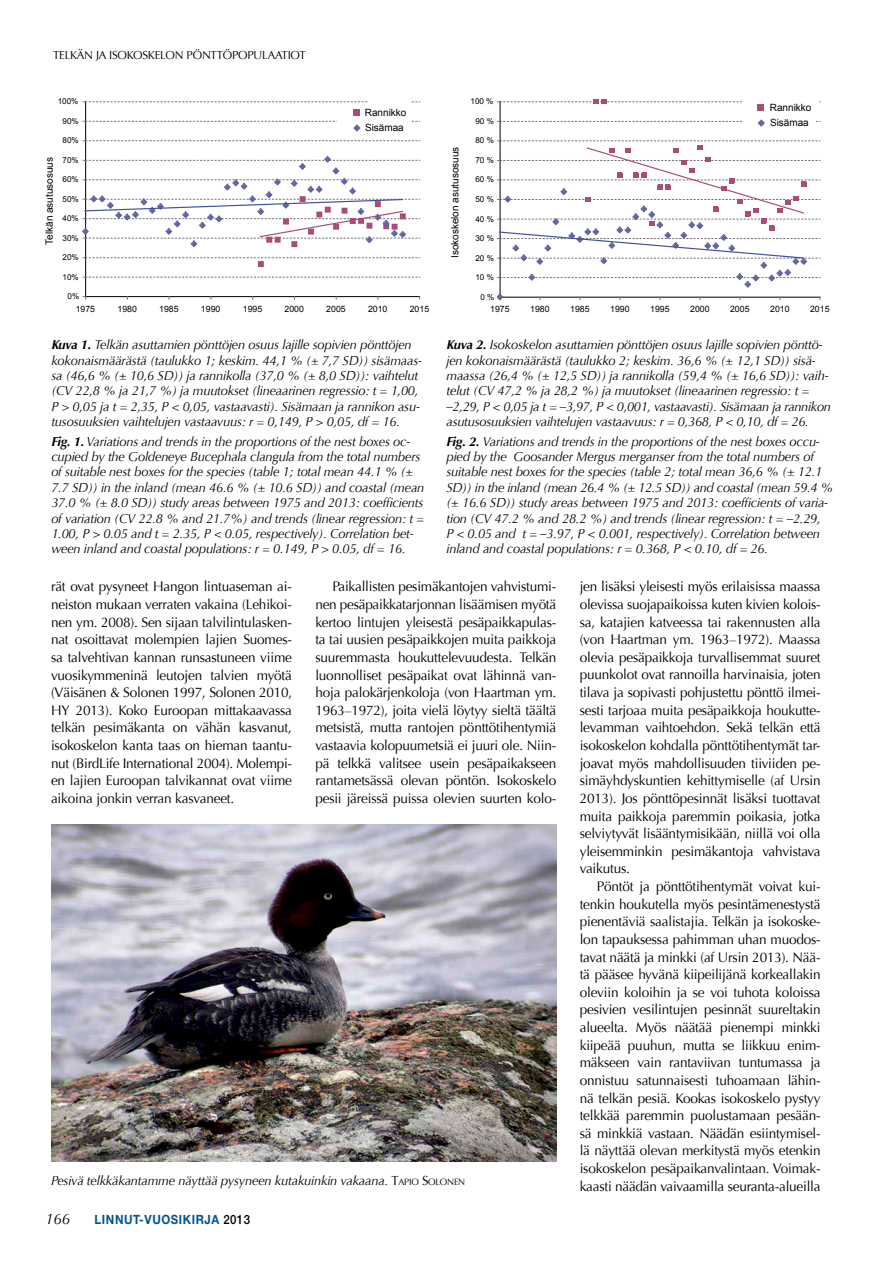
<style>
.page{position:relative;width:893px;height:1263px;background:#fff}
.page>*{position:absolute;margin:0;border:0;box-sizing:border-box;transform-origin:0 0}
.t1{font:italic 15px "Optima";color:#000}
.t2{font:13.8px/17.5px "Optima";letter-spacing:-.015em;color:#000;text-align:justify}
.t3{font:italic 13.2px/15.3px "Optima";letter-spacing:-.015em;color:#000}
.t4{font:700 12.75px "Helvetica Neue";letter-spacing:.05em;color:#005593;scale:.9 1}
.t5{font:11.7px "Optima";letter-spacing:-.02em;color:#000}
.t6{font:9.9px/15.6px "Arial";color:#000}
.t7{font:8.7px "Arial";color:#000}
.t8{font:8.1px "Arial";color:#000}
.s1{font-weight:700}
.s2{font-style:normal}
.s3{font-style:normal;font-size:9.15px}
.s4{font-weight:500;color:#000}
</style>
<div class="page">
<hr style="left:85px;top:102px;width:1px;height:195px;background:#000">
<svg style="left:83px;top:277px;width:337px;height:1px"></svg>
<svg style="left:83px;top:140px;width:337px;height:1px"></svg>
<svg style="left:83px;top:102px;width:284px;height:1px"></svg>
<hr style="left:86px;top:296px;width:334px;height:1px;background:#000">
<svg style="left:83px;top:257px;width:337px;height:10px"></svg>
<svg style="left:83px;top:156px;width:337px;height:91px"></svg>
<div style="left:353px;top:109px;width:7px;height:6px;background:#aa4d76"></div>
<svg style="left:83px;top:121px;width:337px;height:11px"></svg>
<hr style="left:500px;top:102px;width:1px;height:195px;background:#000">
<svg style="left:497px;top:141px;width:324px;height:159px"></svg>
<svg style="left:498px;top:99px;width:266px;height:11px"></svg>
<svg style="left:498px;top:119px;width:322px;height:8px"></svg>
<img style="left:51px;top:825px;width:505px;height:336px">
<p class="t5" style="left:53px;top:49px;width:64px">Telkänja isokoskelon</p>
<p class="t5" style="left:187px;top:49px;width:54px">pönttöpopulaatiot</p>
<p class="t8" style="left:58px;top:96px;width:22px">100%</p>
<p class="t8" style="left:63px;top:116px;width:18px">90%</p>
<p class="t6" style="left:365px;top:104px;width:43px">Rannikko<br>Sisämaa</p>
<p class="t8" style="left:470px;top:96px;width:24px">100 %</p>
<p class="t8" style="left:475px;top:116px;width:20px">90 %</p>
<p class="t6" style="left:770px;top:99px;width:43px">Rannikko<br>Sisämaa</p>
<p class="t8" style="left:63px;top:135px;width:18px">80%</p>
<p class="t8" style="left:475px;top:135px;width:20px">80 %</p>
<p class="t6" style="left:42px;top:245px;width:89px;rotate:-90deg">Telkän asutusosuus</p>
<p class="t8" style="left:63px;top:155px;width:18px">70%</p>
<p class="t8" style="left:63px;top:174px;width:18px">60%</p>
<p class="t8" style="left:63px;top:194px;width:18px">50%</p>
<p class="t8" style="left:63px;top:213px;width:18px">40%</p>
<p class="t8" style="left:63px;top:232px;width:18px">30%</p>
<p class="t8" style="left:63px;top:252px;width:18px">20%</p>
<p class="t6" style="left:447px;top:258px;width:113px;rotate:-90deg">Isokoskelon asutusosuus</p>
<p class="t8" style="left:475px;top:155px;width:20px">70 %</p>
<p class="t8" style="left:475px;top:174px;width:20px">60 %</p>
<p class="t8" style="left:475px;top:194px;width:20px">50 %</p>
<p class="t8" style="left:475px;top:213px;width:20px">40 %</p>
<p class="t8" style="left:475px;top:233px;width:20px">30 %</p>
<p class="t8" style="left:475px;top:252px;width:20px">20 %</p>
<p class="t8" style="left:63px;top:272px;width:18px">10%</p>
<p class="t8" style="left:475px;top:272px;width:20px">10 %</p>
<p class="t8" style="left:68px;top:291px;width:13px">0%</p>
<p class="t8" style="left:480px;top:292px;width:15px">0 %</p>
<p class="t7" style="left:76px;top:303px;width:21px">1975</p>
<p class="t7" style="left:117px;top:303px;width:21px">1980</p>
<p class="t7" style="left:159px;top:303px;width:21px">1985</p>
<p class="t7" style="left:201px;top:303px;width:21px">1990</p>
<p class="t7" style="left:243px;top:303px;width:21px">1995</p>
<p class="t7" style="left:285px;top:303px;width:21px">2000</p>
<p class="t7" style="left:326px;top:303px;width:21px">2005</p>
<p class="t7" style="left:368px;top:303px;width:21px">2010</p>
<p class="t7" style="left:410px;top:303px;width:21px">2015</p>
<p class="t7" style="left:490px;top:303px;width:21px">1975</p>
<p class="t7" style="left:530px;top:303px;width:21px">1980</p>
<p class="t7" style="left:570px;top:303px;width:21px">1985</p>
<p class="t7" style="left:610px;top:303px;width:21px">1990</p>
<p class="t7" style="left:650px;top:303px;width:21px">1995</p>
<p class="t7" style="left:690px;top:303px;width:21px">2000</p>
<p class="t7" style="left:730px;top:303px;width:21px">2005</p>
<p class="t7" style="left:770px;top:303px;width:21px">2010</p>
<p class="t7" style="left:810px;top:303px;width:21px">2015</p>
<p class="t3" style="left:51px;top:337px;width:372px"><span class="s1">Kuva 1.</span> Telkän asuttamien pönttöjen osuus lajille sopivien pönttöjen kokonaismäärästä (taulukko 1; keskim. 44,1 % (± 7,7 SD)) sisämaas&shy;sa (46,6 % (± 10,6 SD)) ja rannikolla (37,0 % (± 8,0 SD)): vaihtelut (CV 22,8 % ja 21,7 %) ja muutokset (lineaarinen regressio: t = 1,00, P &gt; 0,05 ja t = 2,35, P &lt; 0,05, vastaavasti). Sisämaan ja rannikon asu&shy;tusosuuksien vaihtelujen vastaavuus: r = 0,149, P &gt; 0,05, df = 16.</p>
<p class="t3" style="left:51px;top:433px;width:375px"><span class="s1">Fig. 1.</span> Variations and trends in the proportions of the nest boxes oc&shy;cupied by the Goldeneye Bucephala clangula from the total numbers of suitable nest boxes for the species (table 1; total mean 44.1 % (± 7.7 SD)) in the inland (mean 46.6 % (± 10.6 SD)) and coastal (mean 37.0 % (± 8.0 SD)) study areas between 1975 and 2013: coefficients of variation (CV 22.8 % and 21.7%) and trends (linear regression: t = 1.00, P &gt; 0.05 and t = 2.35, P &lt; 0.05, respectively). Correlation bet&shy;ween inland and coastal populations: r = 0.149, P &gt; 0.05, df = 16.</p>
<p class="t3" style="left:446px;top:337px;width:386px"><span class="s1">Kuva 2.</span> Isokoskelon asuttamien pönttöjen osuus lajille sopivien pönttö&shy;jen kokonaismäärästä (taulukko 2; keskim. 36,6 % (± 12,1 SD)) sisä&shy;maassa (26,4 % (± 12,5 SD)) ja rannikolla (59,4 % (± 16,6 SD)): vaih&shy;telut (CV 47,2 % ja 28,2 %) ja muutokset (lineaarinen regressio: t = –2,29, P &lt; 0,05 ja t = –3,97, P &lt; 0,001, vastaavasti). Sisämaan ja rannikon asutusosuuksien vaihtelujen vastaavuus: r = 0,368, P &lt; 0,10, df = 26.</p>
<p class="t3" style="left:446px;top:434px;width:388px"><span class="s1">Fig. 2.</span> Variations and trends in the proportions of the nest boxes occu&shy;pied by the Goosander Mergus merganser from the total numbers of suitable nest boxes for the species (table 2; total mean 36,6 % (± 12.1<br>SD)) in the inland (mean 26.4 % (± 12.5 SD)) and coastal (mean 59.4 % (± 16.6 SD)) study areas between 1975 and 2013: coefficients of varia&shy;tion (CV 47.2 % and 28.2 %) and trends (linear regression: t = –2.29,<br>P &lt; 0.05 and t = –3.97, P &lt; 0.001, respectively). Correlation between inland and coastal populations: r = 0.368, P &lt; 0.10, df = 26.</p>
<p class="t2" style="left:51px;top:578px;width:243px">rät ovat pysyneet Hangon lintuaseman ai&shy;neiston mukaan verraten vakaina (Lehikoi&shy;nen ym. 2008). Sen sijaan talvilintulasken&shy;nat osoittavat molempien lajien Suomes&shy;sa talvehtivan kannan runsastuneen viime vuosikymmeninä leutojen talvien myötä (Väisänen &amp; Solonen 1997, Solonen 2010, HY 2013). Koko Euroopan mittakaavassa telkän pesimäkanta on vähän kasvanut, isokoskelon kanta taas on hieman taantu&shy;nut (BirdLife International 2004). Molempi&shy;en lajien Euroopan talvikannat ovat viime aikoina jonkin verran kasvaneet.</p>
<p class="t2" style="left:315px;top:578px;width:243px;text-indent:17px">Paikallisten pesimäkantojen vahvistumi&shy;nen pesäpaikkatarjonnan lisäämisen myötä kertoo lintujen yleisestä pesäpaikkapulas&shy;ta tai uusien pesäpaikkojen muita paikkoja suuremmasta houkuttelevuudesta. Telkän luonnolliset pesäpaikat ovat lähinnä van&shy;hoja palokärjenkoloja (von Haartman ym.<br>1963–1972), joita vielä löytyy sieltä täältä metsistä, mutta rantojen pönttötihentymiä vastaavia kolopuumetsiä ei juuri ole. Niin&shy;pä telkkä valitsee usein pesäpaikakseen rantametsässä olevan pöntön. Isokoskelo pesii järeissä puissa olevien suurten kolo-</p>
<p class="t2" style="left:580px;top:578px;width:242px">jen lisäksi yleisesti myös erilaisissa maassa olevissa suojapaikoissa kuten kivien kolois&shy;sa, katajien katveessa tai rakennusten alla (von Haartman ym. 1963–1972). Maassa olevia pesäpaikkoja turvallisemmat suuret puunkolot ovat rannoilla harvinaisia, joten tilava ja sopivasti pohjustettu pönttö ilmei&shy;sesti tarjoaa muita pesäpaikkoja houkutte&shy;levamman vaihtoehdon. Sekä telkän että isokoskelon kohdalla pönttötihentymät tar&shy;joavat myös mahdollisuuden tiiviiden pe&shy;simäyhdyskuntien kehittymiselle (af Ursin 2013). Jos pönttöpesinnät lisäksi tuottavat muita paikkoja paremmin poikasia, jotka selviytyvät lisääntymisikään, niillä voi olla yleisemminkin pesimäkantoja vahvistava vaikutus.</p>
<p class="t2" style="left:580px;top:878px;width:242px;text-indent:17px">Pöntöt ja pönttötihentymät voivat kui&shy;tenkin houkutella myös pesintämenestystä pienentäviä saalistajia. Telkän ja isokoske&shy;lon tapauksessa pahimman uhan muodos&shy;tavat näätä ja minkki (af Ursin 2013). Nää&shy;tä pääsee hyvänä kiipeilijänä korkeallakin oleviin koloihin ja se voi tuhota koloissa pesivien vesilintujen pesinnät suureltakin alueelta. Myös näätää pienempi minkki kiipeää puuhun, mutta se liikkuu enim&shy;mäkseen vain rantaviivan tuntumassa ja onnistuu satunnaisesti tuhoamaan lähin&shy;nä telkän pesiä. Kookas isokoskelo pystyy telkkää paremmin puolustamaan pesään&shy;sä minkkiä vastaan. Näädän esiintymisel&shy;lä näyttää olevan merkitystä myös etenkin isokoskelon pesäpaikanvalintaan. Voimak&shy;kaasti näädän vaivaamilla seuranta-alueilla</p>
<p class="t3" style="left:51px;top:1173px;width:416px">Pesivä telkkäkantamme näyttää pysyneen kutakuinkin vakaana. <span class="s2">T</span><span class="s3">APIO</span> <span class="s2">S</span><span class="s3">OLONEN</span></p>
<p class="t1" style="left:45px;top:1210px;width:27px">166</p>
<p class="t4" style="left:95px;top:1211px;width:174px">LINNUT-VUOSIKIRJA <span class="s4">2013</span></p>
</div>
